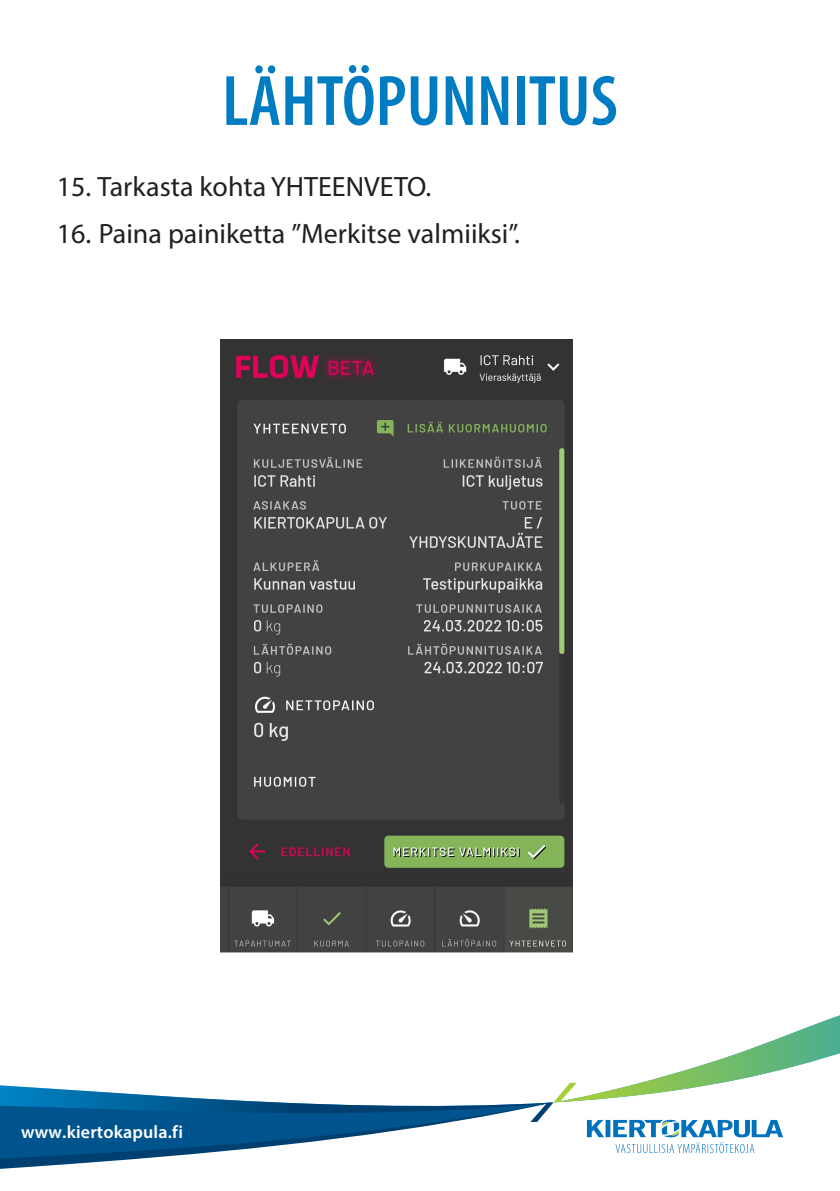
<style>
.page{position:relative;width:840px;height:1191px;background:#fff}
.page>*{position:absolute;margin:0;border:0;box-sizing:border-box;transform-origin:0 0}
.t1{font:600 condensed 72px "Myriad Pro";color:#007cc2}
.t2{font:28px "Myriad Pro";color:#231f20}
.t3{font:600 18px "Myriad Pro";letter-spacing:.01em;color:#fff}
</style>
<div class="page">
<img style="left:220px;top:339px;width:352px;height:613px">
<svg style="left:0;top:1088px;width:530px;height:81px"></svg>
<svg style="left:530px;top:1015px;width:309px;height:138px"></svg>
<p class="t1" style="left:222px;top:57px;width:397px">LÄHTÖPUNNITUS</p>
<p class="t2" style="left:57px;top:169px;width:376px">15. Tarkasta kohta YHTEENVETO.</p>
<p class="t2" style="left:57px;top:217px;width:464px">16. Paina painiketta ”Merkitse valmiiksi”.</p>
<p class="t3" style="left:21px;top:1120px;width:163px">www.kiertokapula.fi</p>
</div>
